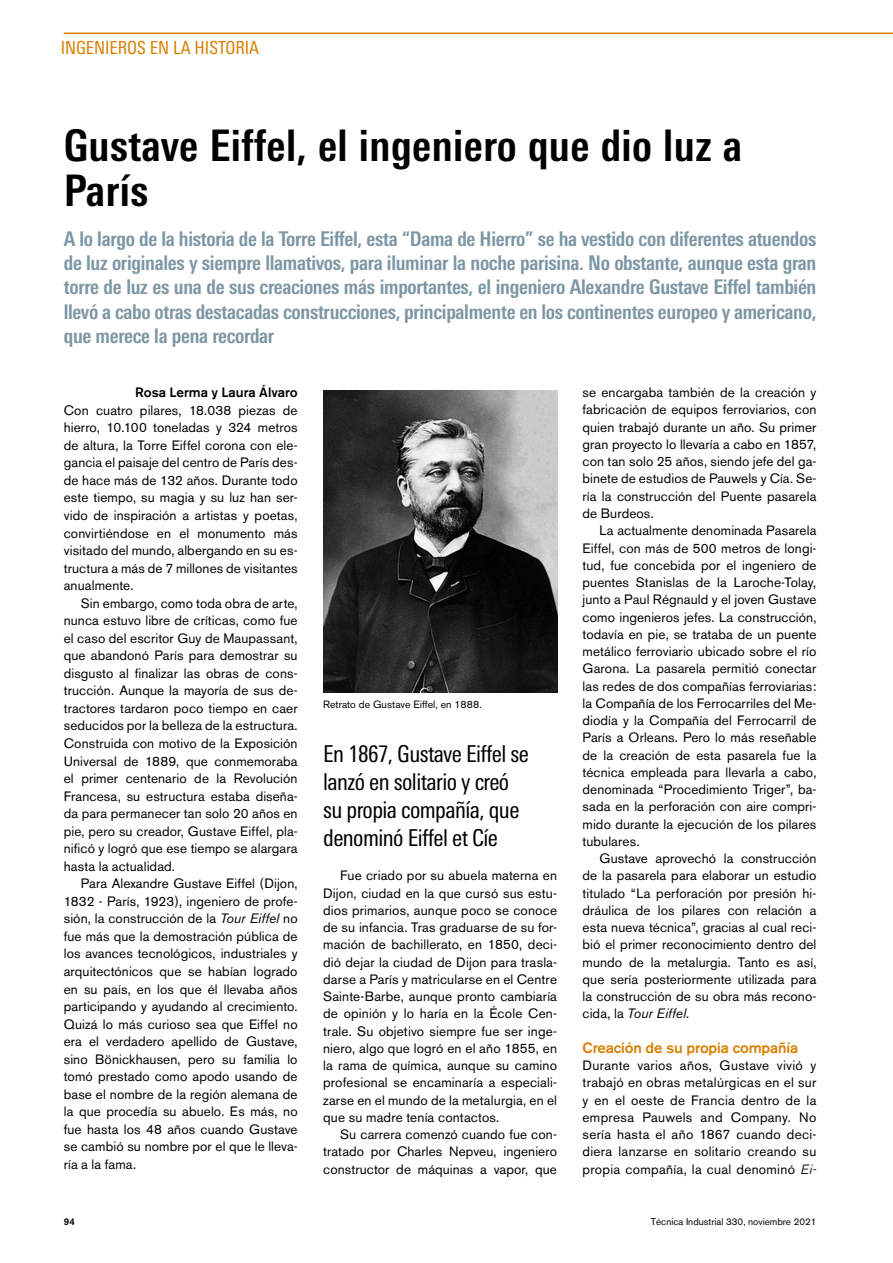
<style>
.page{position:relative;width:893px;height:1263px;background:#fff}
.page>*{position:absolute;margin:0;border:0;box-sizing:border-box;transform-origin:0 0}
.t1{font:700 condensed 43.5px/45px "LT Univers";letter-spacing:.01em;color:#000}
.t2{font:condensed 23.25px/27.9px "LT Univers";letter-spacing:-.025em;color:#000}
.t3{font:700 condensed 20.25px/24.3px "LT Univers";letter-spacing:-.015em;color:#7d96a4;text-align:justify}
.t4{font:condensed 18px "LT Univers";color:#d87f00}
.t5{font:500 15px "Akzidenz Grotesk BE";letter-spacing:-.01em;color:#d87f00}
.t6{font:13.5px/17.2px "Akzidenz Grotesk BE";letter-spacing:.01em;color:#000;text-align:justify}
.t7{font:500 13.5px "Akzidenz Grotesk BE";color:#000}
.t8{font:10.5px "Akzidenz Grotesk BE";color:#000}
.t9{font:9.75px "Akzidenz Grotesk BE";color:#000}
.t10{font:500 9.75px "Akzidenz Grotesk BE";color:#000}
.s1{font-style:italic}
.s2{font-style:italic;color:#202122}
</style>
<div class="page">
<hr style="left:64px;top:33px;width:829px;height:1px;background:#d87f00">
<img style="left:323px;top:390px;width:234px;height:302px">
<h3 class="t4" style="left:61px;top:37px;width:200px">INGENIEROS EN LA HISTORIA</h3>
<h1 class="t1" style="left:64px;top:123px;width:680px">Gustave Eiffel, el ingeniero que dio luz a<br>París</h1>
<p class="t3" style="left:64px;top:226px;width:754px">A lo largo de la historia de la Torre Eiffel, esta “Dama de Hierro” se ha vestido con diferentes atuendos de luz originales y siempre llamativos, para iluminar la noche parisina. No obstante, aunque esta gran torre de luz es una de sus creaciones más importantes, el ingeniero Alexandre Gustave Eiffel también llevó a cabo otras destacadas construcciones, principalmente en los continentes europeo y americano, que merece la pena recordar</p>
<p class="t7" style="left:135px;top:384px;width:164px">Rosa Lerma y Laura Álvaro</p>
<p class="t6" style="left:64px;top:401px;width:235px">Con cuatro pilares, 18.038 piezas de hierro, 10.100 toneladas y 324 metros de altura, la Torre Eiffel corona con ele&shy;gancia el paisaje del centro de París des&shy;de hace más de 132 años. Durante todo este tiempo, su magia y su luz han ser&shy;vido de inspiración a artistas y poetas, convirtiéndose en el monumento más visitado del mundo, albergando en su es&shy;tructura a más de 7 millones de visitantes anualmente.</p>
<p class="t6" style="left:64px;top:594px;width:235px;text-indent:17px">Sin embargo, como toda obra de arte, nunca estuvo libre de críticas, como fue el caso del escritor Guy de Maupassant, que abandonó París para demostrar su disgusto al finalizar las obras de cons&shy;trucción. Aunque la mayoría de sus de&shy;tractores tardaron poco tiempo en caer seducidos por la belleza de la estructura.<br>Construida con motivo de la Exposición Universal de 1889, que conmemoraba el primer centenario de la Revolución Francesa, su estructura estaba diseña&shy;da para permanecer tan solo 20 años en pie, pero su creador, Gustave Eiffel, pla&shy;nificó y logró que ese tiempo se alargara hasta la actualidad.</p>
<p class="t6" style="left:64px;top:875px;width:235px;text-indent:17px">Para Alexandre Gustave Eiffel (Dijon, 1832 - París, 1923), ingeniero de profe&shy;sión, la construcción de la <span class="s1">Tour Eiffel</span> no fue más que la demostración pública de los avances tecnológicos, industriales y arquitectónicos que se habían logrado en su país, en los que él llevaba años participando y ayudando al crecimiento.<br>Quizá lo más curioso sea que Eiffel no era el verdadero apellido de Gustave, sino Bönickhausen, pero su familia lo tomó prestado como apodo usando de base el nombre de la región alemana de la que procedía su abuelo. Es más, no fue hasta los 48 años cuando Gustave se cambió su nombre por el que le lleva&shy;ría a la fama.</p>
<p class="t6" style="left:323px;top:867px;width:235px;text-indent:17px">Fue criado por su abuela materna en Dijon, ciudad en la que cursó sus estu&shy;dios primarios, aunque poco se conoce de su infancia. Tras graduarse de su for&shy;mación de bachillerato, en 1850, deci&shy;dió dejar la ciudad de Dijon para trasla&shy;darse a París y matricularse en el Centre Sainte-Barbe, aunque pronto cambiaría de opinión y lo haría en la École Cen&shy;trale. Su objetivo siempre fue ser inge&shy;niero, algo que logró en el año 1855, en la rama de química, aunque su camino profesional se encaminaría a especiali&shy;zarse en el mundo de la metalurgia, en el que su madre tenía contactos.</p>
<p class="t8" style="left:323px;top:698px;width:160px">Retrato de Gustave Eiffel, en 1888.</p>
<h2 class="t2" style="left:323px;top:740px;width:207px">En 1867, Gustave Eiffel se lanzó en solitario y creó su propia compañía, que denominó Eiffel et Cíe</h2>
<p class="t6" style="left:323px;top:1126px;width:235px;text-indent:17px">Su carrera comenzó cuando fue con&shy;tratado por Charles Nepveu, ingeniero constructor de máquinas a vapor, que</p>
<p class="t6" style="left:583px;top:384px;width:235px">se encargaba también de la creación y fabricación de equipos ferroviarios, con quien trabajó durante un año. Su primer gran proyecto lo llevaría a cabo en 1857, con tan solo 25 años, siendo jefe del ga&shy;binete de estudios de Pauwels y Cía. Se&shy;ría la construcción del Puente pasarela de Burdeos.</p>
<p class="t6" style="left:583px;top:522px;width:235px;text-indent:17px">La actualmente denominada Pasarela Eiffel, con más de 500 metros de longi&shy;tud, fue concebida por el ingeniero de puentes Stanislas de la Laroche-Tolay, junto a Paul Régnauld y el joven Gustave como ingenieros jefes. La construcción, todavía en pie, se trataba de un puente metálico ferroviario ubicado sobre el río Garona. La pasarela permitió conectar las redes de dos compañías ferroviarias: la Compañía de los Ferrocarriles del Me&shy;diodía y la Compañía del Ferrocarril de París a Orleans. Pero lo más reseñable de la creación de esta pasarela fue la técnica empleada para llevarla a cabo, denominada “Procedimiento Triger”, ba&shy;sada en la perforación con aire compri&shy;mido durante la ejecución de los pilares tubulares.</p>
<p class="t6" style="left:583px;top:850px;width:235px;text-indent:17px">Gustave aprovechó la construcción de la pasarela para elaborar un estudio titulado “La perforación por presión hi&shy;dráulica de los pilares con relación a esta nueva técnica”, gracias al cual reci&shy;bió el primer reconocimiento dentro del mundo de la metalurgia. Tanto es así, que sería posteriormente utilizada para la construcción de su obra más recono&shy;cida, la <span class="s1">Tour Eiffel</span>.</p>
<p class="t5" style="left:583px;top:1038px;width:217px">Creación de su propia compañía</p>
<p class="t6" style="left:583px;top:1057px;width:235px">Durante varios años, Gustave vivió y trabajó en obras metalúrgicas en el sur y en el oeste de Francia dentro de la empresa Pauwels and Company. No sería hasta el año 1867 cuando deci&shy;diera lanzarse en solitario creando su propia compañía, la cual denominó <span class="s2">Ei-</span></p>
<p class="t10" style="left:64px;top:1216px;width:13px">94</p>
<p class="t9" style="left:651px;top:1216px;width:167px">Técnica Industrial 330, noviembre 2021</p>
</div>
